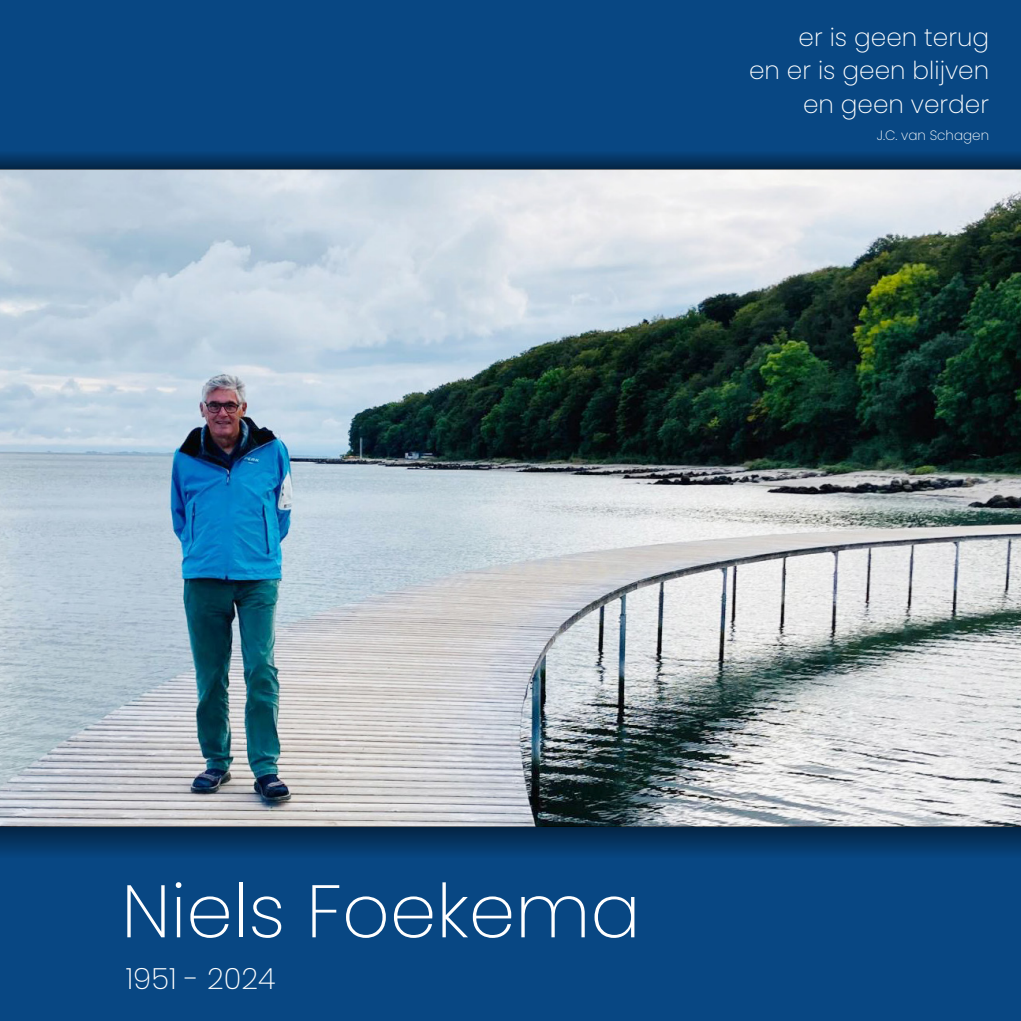
<style>
.page{position:relative;width:1021px;height:1021px;background:#fff}
.page>*{position:absolute;margin:0;border:0;box-sizing:border-box;transform-origin:0 0}
.t1{font:200 74.25px "Poppins";color:#fff}
.t2{font:200 29.25px "Poppins";color:#fff}
.t3{font:200 24.75px/33.8px "Poppins";color:#fff;text-align:right}
.t4{font:200 13.5px "Poppins";color:#fff}
</style>
<div class="page">
<div style="left:0;top:0;width:1020px;height:1020px;background:#084783"></div>
<img style="left:0;top:169px;width:1020px;height:657px">
<svg style="left:0;top:153px;width:1020px;height:16px;background:#05335e"></svg>
<div style="left:0;top:826px;width:1020px;height:32px;background:linear-gradient(to bottom,#032240,#07447e)"></div>
<p class="t3" style="left:749px;top:20px;width:241px">er is geen terug<br>en er is geen blijven en geen verder</p>
<p class="t4" style="left:876px;top:128px;width:114px">J.C. van Schagen</p>
<h1 class="t1" style="left:121px;top:868px;width:521px">Niels Foekema</h1>
<p class="t2" style="left:126px;top:961px;width:151px">1951 - 2024</p>
</div>
